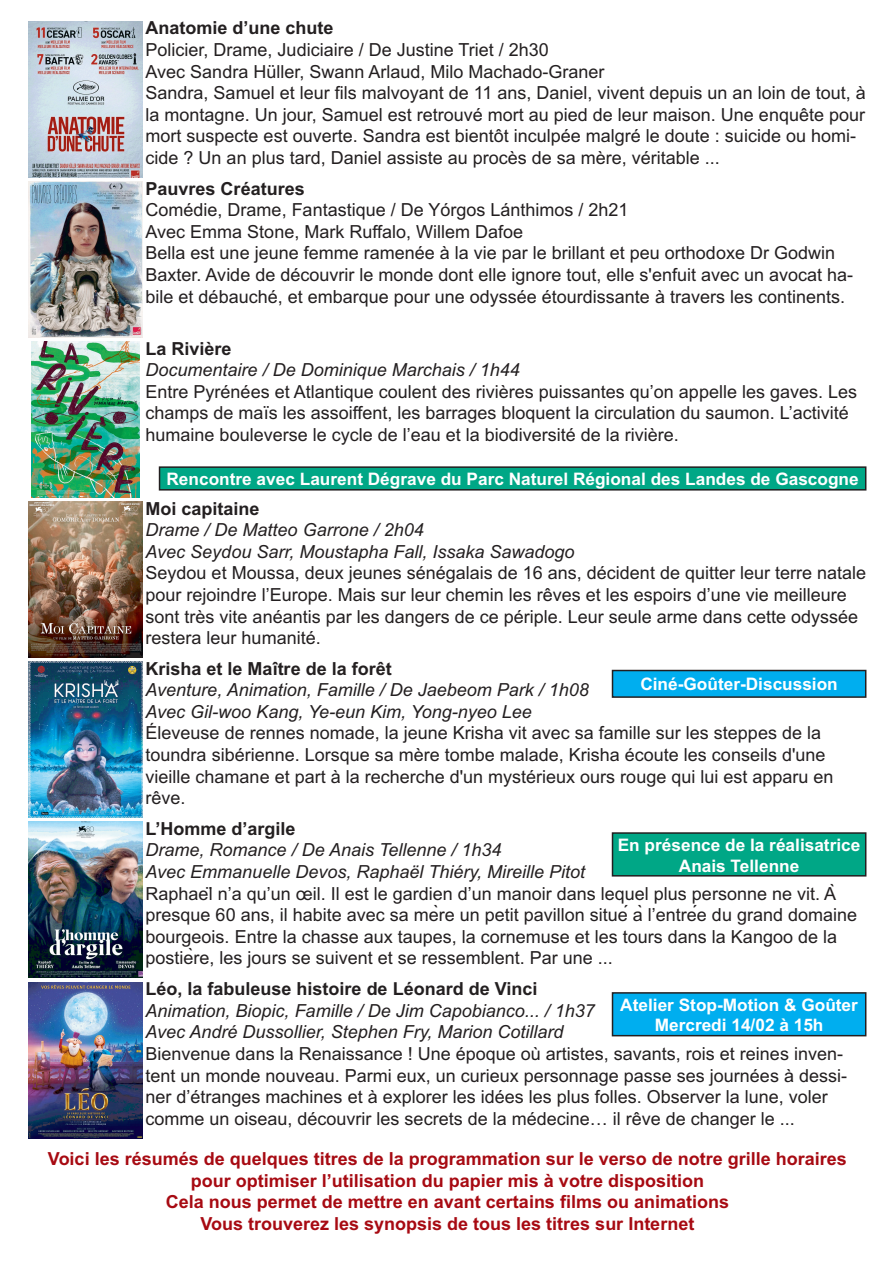
<style>
.page{position:relative;width:893px;height:1263px;background:#fff}
.page>*{position:absolute;margin:0;border:0;box-sizing:border-box;transform-origin:0 0}
.t1{font:18px/21.6px "Arial";color:#231f20}
.t2{font:italic 18px/21.6px "Arial";color:#231f20}
.t3{font:700 18px/21.6px "Arial";color:#a70a12;text-align:center}
.t4{font:700 18px "Arial";color:#231f20}
.t5{font:700 17.25px/20.7px "Arial";color:#fff;text-align:center}
</style>
<div class="page">
<img style="left:29px;top:21px;width:114px;height:156px">
<img style="left:29px;top:182px;width:114px;height:155px">
<svg style="left:31px;top:342px;width:1px;height:155px"></svg>
<img style="left:32px;top:342px;width:108px;height:155px">
<img style="left:29px;top:501px;width:114px;height:156px">
<img style="left:29px;top:982px;width:114px;height:156px">
<img style="left:29px;top:661px;width:114px;height:156px">
<img style="left:29px;top:822px;width:114px;height:156px">
<div style="left:612px;top:833px;width:254px;height:43px;background:#00a786"></div>
<div style="left:612px;top:832px;width:254px;height:44px;border:2px solid #231f20"></div>
<div style="left:160px;top:467px;width:706px;height:23px;background:#00a786"></div>
<div style="left:159px;top:466px;width:707px;height:25px;border:2px solid #231f20"></div>
<div style="left:612px;top:670px;width:254px;height:27px;background:#00aeef"></div>
<div style="left:612px;top:670px;width:254px;height:28px;border:2px solid #231f20"></div>
<div style="left:612px;top:993px;width:254px;height:43px;background:#00aeef"></div>
<div style="left:612px;top:992px;width:254px;height:44px;border:2px solid #231f20"></div>
<p class="t4" style="left:146px;top:18px;width:190px">Anatomie d’une chute</p>
<p class="t1" style="left:146px;top:39px;width:722px">Policier, Drame, Judiciaire / De Justine Triet / 2h30<br>Avec Sandra Hüller, Swann Arlaud, Milo Machado-Graner<br>Sandra, Samuel et leur fils malvoyant de 11 ans, Daniel, vivent depuis un an loin de tout, à la montagne. Un jour, Samuel est retrouvé mort au pied de leur maison. Une enquête pour mort suspecte est ouverte. Sandra est bientôt inculpée malgré le doute : suicide ou homi&shy;cide ? Un an plus tard, Daniel assiste au procès de sa mère, véritable ...</p>
<p class="t4" style="left:146px;top:178px;width:161px">Pauvres Créatures</p>
<p class="t1" style="left:146px;top:199px;width:709px">Comédie, Drame, Fantastique / De Yórgos Lánthimos / 2h21<br>Avec Emma Stone, Mark Ruffalo, Willem Dafoe<br>Bella est une jeune femme ramenée à la vie par le brillant et peu orthodoxe Dr Godwin Baxter. Avide de découvrir le monde dont elle ignore tout, elle s'enfuit avec un avocat ha&shy;bile et débauché, et embarque pour une odyssée étourdissante à travers les continents.</p>
<p class="t4" style="left:146px;top:338px;width:88px">La Rivière</p>
<p class="t2" style="left:146px;top:359px;width:376px">Documentaire / De Dominique Marchais / 1h44</p>
<p class="t1" style="left:146px;top:381px;width:713px">Entre Pyrénées et Atlantique coulent des rivières puissantes qu’on appelle les gaves. Les champs de maïs les assoiffent, les barrages bloquent la circulation du saumon. L’activité humaine bouleverse le cycle de l’eau et la biodiversité de la rivière.</p>
<p class="t5" style="left:167px;top:469px;width:694px">Rencontre avec Laurent Dégrave du Parc Naturel Régional des Landes de Gascogne</p>
<p class="t4" style="left:146px;top:498px;width:116px">Moi capitaine</p>
<p class="t2" style="left:146px;top:519px;width:430px">Drame / De Matteo Garrone / 2h04<br>Avec Seydou Sarr, Moustapha Fall, Issaka Sawadogo</p>
<p class="t1" style="left:146px;top:562px;width:722px">Seydou et Moussa, deux jeunes sénégalais de 16 ans, décident de quitter leur terre natale pour rejoindre l’Europe. Mais sur leur chemin les rêves et les espoirs d’une vie meilleure sont très vite anéantis par les dangers de ce périple. Leur seule arme dans cette odyssée restera leur humanité.</p>
<p class="t4" style="left:146px;top:658px;width:248px">Krisha et le Maître de la forêt</p>
<p class="t2" style="left:146px;top:679px;width:445px">Aventure, Animation, Famille / De Jaebeom Park / 1h08<br>Avec Gil-woo Kang, Ye-eun Kim, Yong-nyeo Lee</p>
<p class="t1" style="left:146px;top:722px;width:689px">Éleveuse de rennes nomade, la jeune Krisha vit avec sa famille sur les steppes de la toundra sibérienne. Lorsque sa mère tombe malade, Krisha écoute les conseils d'une vieille chamane et part à la recherche d'un mystérieux ours rouge qui lui est apparu en rêve.</p>
<p class="t4" style="left:146px;top:818px;width:152px">L’Homme d’argile</p>
<p class="t2" style="left:146px;top:839px;width:441px">Drame, Romance / De Anais Tellenne / 1h34<br>Avec Emmanuelle Devos, Raphaël Thiéry, Mireille Pitot</p>
<p class="t1" style="left:146px;top:883px;width:713px">Raphaël n’a qu’un œil. Il est le gardien d’un manoir dans lequel plus personne ne vit. À presque 60 ans, il habite avec sa mère un petit pavillon situéàl’entrée du grand domaine bourgeois. Entre la chasse aux taupes, la cornemuse et les tours dans la Kangoo de la postière, les jours se suivent et se ressemblent. Par une ...</p>
<p class="t5" style="left:640px;top:673px;width:199px">Ciné-Goûter-Discussion</p>
<p class="t5" style="left:618px;top:834px;width:244px">En présence de la réalisatrice<br>Anais Tellenne</p>
<p class="t4" style="left:146px;top:978px;width:393px">Léo, la fabuleuse histoire de Léonard de Vinci</p>
<p class="t2" style="left:146px;top:1000px;width:451px">Animation, Biopic, Famille / De Jim Capobianco... / 1h37<br>Avec André Dussollier, Stephen Fry, Marion Cotillard</p>
<p class="t1" style="left:146px;top:1043px;width:703px">Bienvenue dans la Renaissance ! Une époque où artistes, savants, rois et reines inven&shy;tent un monde nouveau. Parmi eux, un curieux personnage passe ses journées à dessi&shy;ner d’étranges machines et à explorer les idées les plus folles. Observer la lune, voler comme un oiseau, découvrir les secrets de la médecine… il rêve de changer le ...</p>
<p class="t3" style="left:48px;top:1148px;width:800px">Voici les résumés de quelques titres de la programmation sur le verso de notre grille horaires pour optimiser l’utilisation du papier mis à votre disposition<br>Cela nous permet de mettre en avant certains films ou animations<br>Vous trouverez les synopsis de tous les titres sur Internet</p>
<p class="t5" style="left:620px;top:994px;width:239px">Atelier Stop-Motion &amp; Goûter<br>Mercredi 14/02 à 15h</p>
</div>
